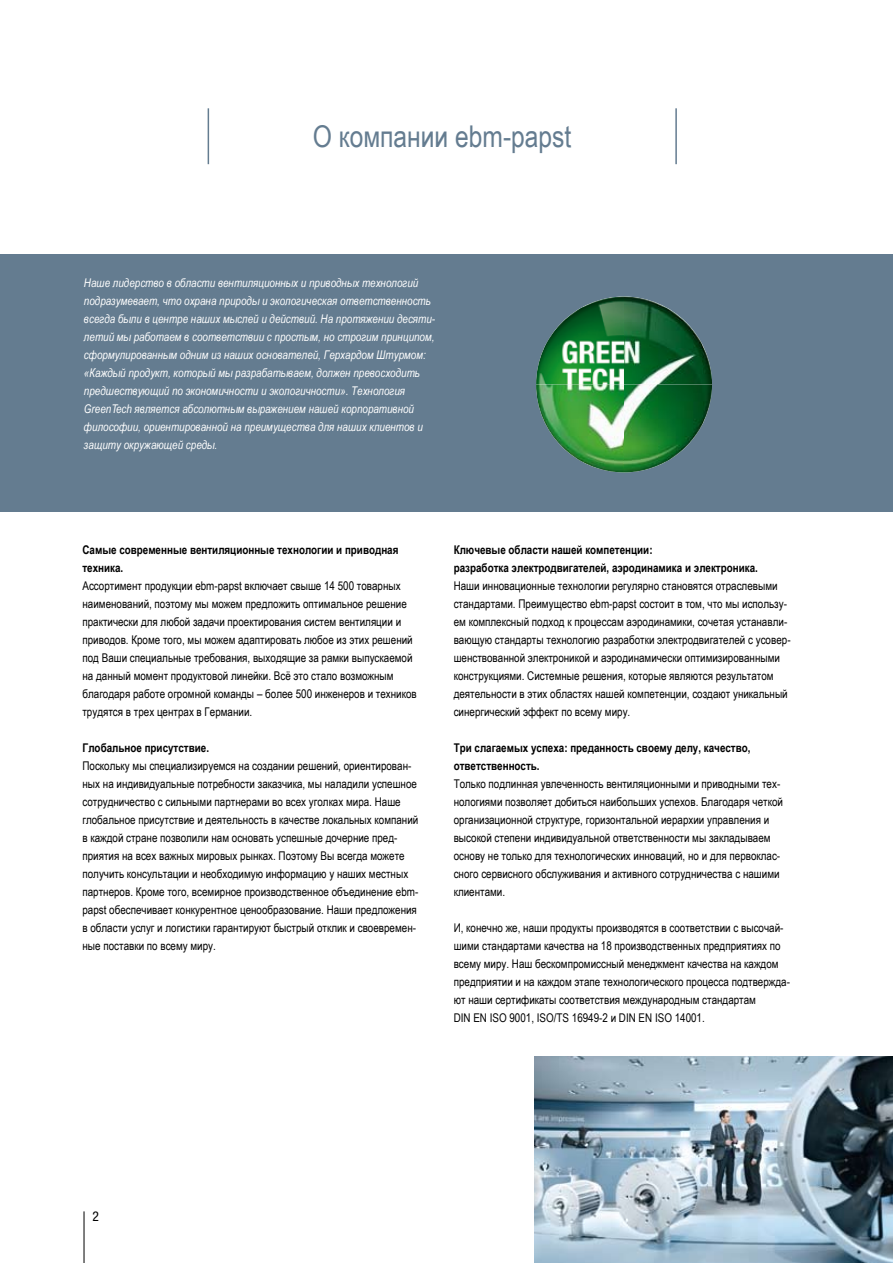
<style>
.page{position:relative;width:893px;height:1263px;background:#fff}
.page>*{position:absolute;margin:0;border:0;box-sizing:border-box;transform-origin:0 0}
.t1{font:30px "Arial Narrow";color:#647c90}
.t2{font:condensed 13.5px "Helvetica Neue LT Pro";color:#000}
.t3{font:12px/18px "Arial Narrow";color:#000}
.t4{font:italic 12px/18px "Arial Narrow";color:#fff}
.t5{font:700 12px/18px "Arial Narrow";color:#000}
</style>
<div class="page">
<hr style="left:84px;top:1211px;width:1px;height:52px;background:#000">
<img style="left:535px;top:1056px;width:358px;height:207px">
<div style="left:0;top:255px;width:893px;height:257px;background:#647c90"></div>
<img style="left:536px;top:296px;width:88px;height:176px">
<img style="left:624px;top:296px;width:88px;height:176px">
<hr style="left:208px;top:108px;width:1px;height:56px;background:#647c90">
<hr style="left:675px;top:108px;width:2px;height:56px;background:#647c90">
<h1 class="t1" style="left:313px;top:115px;width:260px">О компании ebm-papst</h1>
<p class="t4" style="left:84px;top:274px;width:353px">Наше лидерство в области вентиляционных и приводных технологий подразумевает, что охрана природы и экологическая ответственность всегда были в центре наших мыслей и действий. На протяжении десяти&shy;летий мы работаем в соответствии с простым, но строгим принципом, сформулированным одним из наших основателей, Герхардом Штурмом: «Каждый продукт, который мы разрабатываем, должен превосходить предшествующий по экономичности и экологичности». Технология GreenTech является абсолютным выражением нашей корпоративной философии, ориентированной на преимущества для наших клиентов и защиту окружающей среды.</p>
<p class="t5" style="left:82px;top:540px;width:317px">Самые современные вентиляционные технологии и приводная техника.</p>
<p class="t3" style="left:82px;top:576px;width:336px">Ассортимент продукции ebm-papst включает свыше 14 500 товарных наименований, поэтому мы можем предложить оптимальное решение практически для любой задачи проектирования систем вентиляции и приводов. Кроме того, мы можем адаптировать любое из этих решений под Ваши специальные требования, выходящие за рамки выпускаемой на данный момент продуктовой линейки. Всё это стало возможным благодаря работе огромной команды – более 500 инженеров и техников трудятся в трех центрах в Германии.</p>
<p class="t5" style="left:82px;top:738px;width:128px">Глобальное присутствие.</p>
<p class="t3" style="left:82px;top:756px;width:337px">Поскольку мы специализируемся на создании решений, ориентирован&shy;ных на индивидуальные потребности заказчика, мы наладили успешное сотрудничество с сильными партнерами во всех уголках мира. Наше глобальное присутствие и деятельность в качестве локальных компаний в каждой стране позволили нам основать успешные дочерние пред&shy;приятия на всех важных мировых рынках. Поэтому Вы всегда можете получить консультации и необходимую информацию у наших местных партнеров. Кроме того, всемирное производственное объединение ebm&shy;papst обеспечивает конкурентное ценообразование. Наши предложения в области услуг и логистики гарантируют быстрый отклик и своевремен&shy;ные поставки по всему миру.</p>
<p class="t5" style="left:454px;top:540px;width:306px">Ключевые области нашей компетенции:<br>разработка электродвигателей, аэродинамика и электроника.</p>
<p class="t3" style="left:454px;top:576px;width:338px">Наши инновационные технологии регулярно становятся отраслевыми стандартами. Преимущество ebm-papst состоит в том, что мы использу&shy;ем комплексный подход к процессам аэродинамики, сочетая устанавли&shy;вающую стандарты технологию разработки электродвигателей с усовер&shy;шенствованной электроникой и аэродинамически оптимизированными конструкциями. Системные решения, которые являются результатом деятельности в этих областях нашей компетенции, создают уникальный синергический эффект по всему миру.</p>
<p class="t5" style="left:454px;top:738px;width:298px">Три слагаемых успеха: преданность своему делу, качество, ответственность.</p>
<p class="t3" style="left:454px;top:774px;width:331px">Только подлинная увлеченность вентиляционными и приводными тех&shy;нологиями позволяет добиться наибольших успехов. Благодаря четкой организационной структуре, горизонтальной иерархии управления и высокой степени индивидуальной ответственности мы закладываем основу не только для технологических инноваций, но и для первоклас&shy;сного сервисного обслуживания и активного сотрудничества с нашими клиентами.</p>
<p class="t3" style="left:454px;top:918px;width:338px">И, конечно же, наши продукты производятся в соответствии с высочай&shy;шими стандартами качества на 18 производственных предприятиях по всему миру. Наш бескомпромиссный менеджмент качества на каждом предприятии и на каждом этапе технологического процесса подтвержда&shy;ют наши сертификаты соответствия международным стандартам<br>DIN EN ISO 9001, ISO/TS 16949-2 и DIN EN ISO 14001.</p>
<p class="t2" style="left:93px;top:1208px;width:8px">2</p>
</div>
